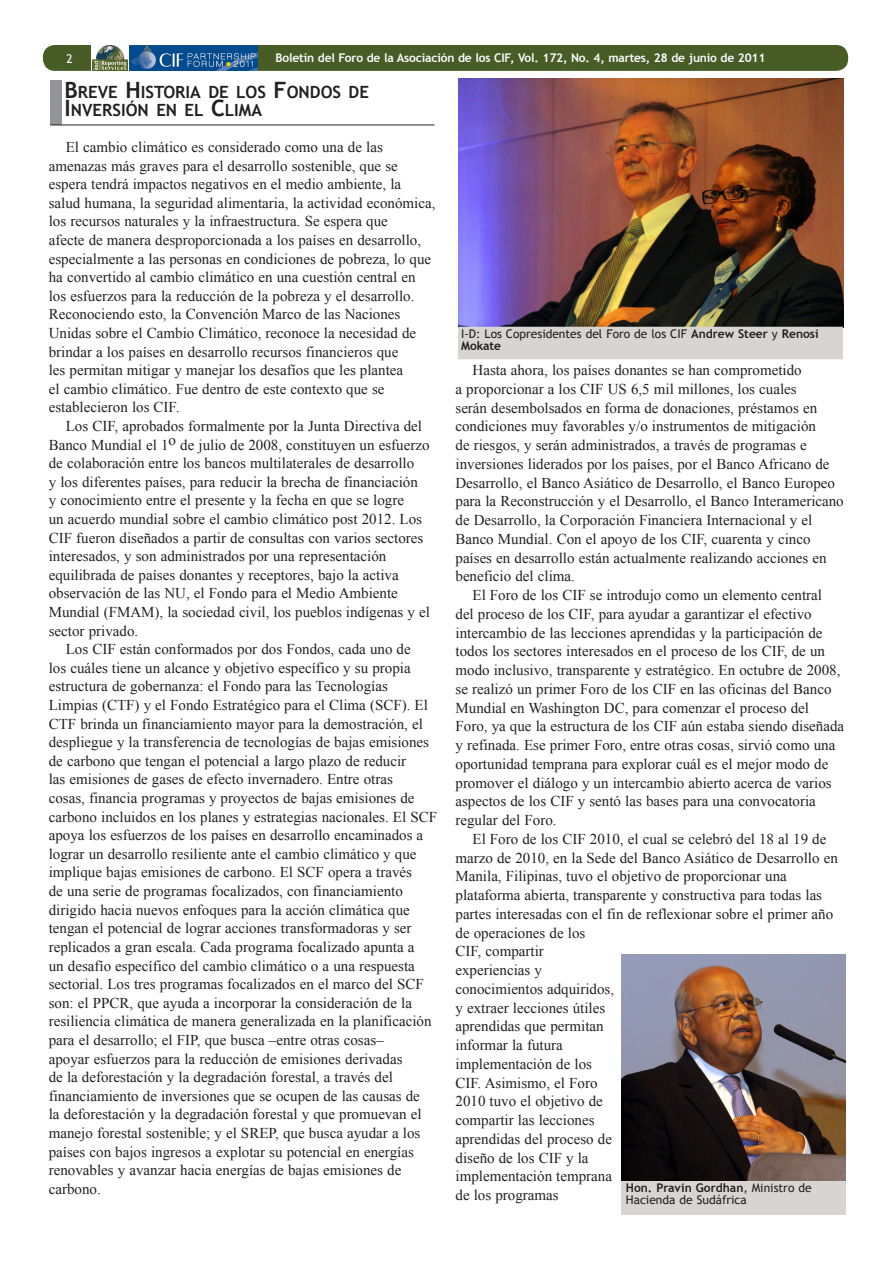
<style>
.page{position:relative;width:893px;height:1263px;background:#fff}
.page>*{position:absolute;margin:0;border:0;box-sizing:border-box;transform-origin:0 0}
.t1{font:700 16.8px/18px "Trebuchet MS";color:#231f20}
.ENB_-_Body{font:15px/18.6px "Times New Roman";color:#231f20}
.Image_caption{font:12px/12px "Trebuchet MS";color:#231f20}
.t2{font:700 12px "Trebuchet MS";letter-spacing:-.015em;color:#fbfdfe}
.t3{font:12px "Trebuchet MS";color:#fff}
.s1{font-size:22.5px}
.s2{font-weight:700}
</style>
<div class="page">
<div style="left:43px;top:45px;width:805px;height:26px;background:#485c26;border-radius:12px"></div>
<div style="left:91px;top:44px;width:38px;height:27px;background:#fff"></div>
<img style="left:92px;top:45px;width:36px;height:26px">
<div style="left:128px;top:45px;width:130px;height:26px;background:#014c8f"></div>
<img style="left:130px;top:45px;width:127px;height:26px">
<div style="left:50px;top:80px;width:12px;height:45px;background:#939598"></div>
<hr style="left:50px;top:125px;width:385px;height:1px;background:#231f20">
<img style="left:458px;top:79px;width:385px;height:248px">
<div style="left:458px;top:327px;width:385px;height:32px;background:#d7d4d2"></div>
<img style="left:622px;top:954px;width:224px;height:227px">
<div style="left:622px;top:1181px;width:224px;height:33px;background:#d7d4d2"></div>
<p class="t3" style="left:67px;top:51px;width:8px">2</p>
<p class="t2" style="left:276px;top:50px;width:491px">Boletín del Foro de la Asociación de los CIF, Vol. 172, No. 4, martes, 28 de junio de 2011</p>
<p class="t1" style="left:64px;top:83px;width:304px"><span class="s1">B</span>REVE <span class="s1">H</span> ISTORIA DE LOS <span class="s1">F</span>ONDOS DE<br><span class="s1">I</span>NVERSIÓN EN EL <span class="s1">C</span>LIMA</p>
<p class="ENB_-_Body" style="left:49px;top:137px;width:388px;text-indent:17px">El cambio climático es considerado como una de las amenazas más graves para el desarrollo sostenible, que se espera tendrá impactos negativos en el medio ambiente, la salud humana, la seguridad alimentaria, la actividad económica, los recursos naturales y la infraestructura. Se espera que<br>afecte de manera desproporcionada a los países en desarrollo, especialmente a las personas en condiciones de pobreza, lo que ha convertido al cambio climático en una cuestión central en los esfuerzos para la reducción de la pobreza y el desarrollo.<br>Reconociendo esto, la Convención Marco de las Naciones Unidas sobre el Cambio Climático, reconoce la necesidad de brindar a los países en desarrollo recursos financieros que<br>les permitan mitigar y manejar los desafíos que les plantea<br>el cambio climático. Fue dentro de este contexto que se establecieron los CIF.</p>
<p class="ENB_-_Body" style="left:49px;top:416px;width:383px;text-indent:17px">Los CIF, aprobados formalmente por la Junta Directiva del Banco Mundial el 1o de julio de 2008, constituyen un esfuerzo de colaboración entre los bancos multilaterales de desarrollo<br>y los diferentes países, para reducir la brecha de financiación<br>y conocimiento entre el presente y la fecha en que se logre<br>un acuerdo mundial sobre el cambio climático post 2012. Los CIF fueron diseñados a partir de consultas con varios sectores interesados, y son administrados por una representación equilibrada de países donantes y receptores, bajo la activa observación de las NU, el Fondo para el Medio Ambiente Mundial (FMAM), la sociedad civil, los pueblos indígenas y el sector privado.</p>
<p class="ENB_-_Body" style="left:49px;top:640px;width:390px;text-indent:17px">Los CIF están conformados por dos Fondos, cada uno de<br>los cuáles tiene un alcance y objetivo específico y su propia estructura de gobernanza: el Fondo para las Tecnologías Limpias (CTF) y el Fondo Estratégico para el Clima (SCF). El CTF brinda un financiamiento mayor para la demostración, el despliegue y la transferencia de tecnologías de bajas emisiones de carbono que tengan el potencial a largo plazo de reducir<br>las emisiones de gases de efecto invernadero. Entre otras<br>cosas, financia programas y proyectos de bajas emisiones de carbono incluidos en los planes y estrategias nacionales. El SCF apoya los esfuerzos de los países en desarrollo encaminados a lograr un desarrollo resiliente ante el cambio climático y que implique bajas emisiones de carbono. El SCF opera a través<br>de una serie de programas focalizados, con financiamiento dirigido hacia nuevos enfoques para la acción climática que tengan el potencial de lograr acciones transformadoras y ser replicados a gran escala. Cada programa focalizado apunta a<br>un desafío específico del cambio climático o a una respuesta sectorial. Los tres programas focalizados en el marco del SCF son: el PPCR, que ayuda a incorporar la consideración de la resiliencia climática de manera generalizada en la planificación para el desarrollo; el FIP, que busca –entre otras cosas–<br>apoyar esfuerzos para la reducción de emisiones derivadas<br>de la deforestación y la degradación forestal, a través del financiamiento de inversiones que se ocupen de las causas de<br>la deforestación y la degradación forestal y que promuevan el manejo forestal sostenible; y el SREP, que busca ayudar a los países con bajos ingresos a explotar su potencial en energías renovables y avanzar hacia energías de bajas emisiones de carbono.</p>
<p class="Image_caption" style="left:461px;top:327px;width:359px">I-D: Los Copresidentes del Foro de los CIF <span class="s2">Andrew Steer</span> y <span class="s2">Renosi<br>Mokate</span></p>
<p class="ENB_-_Body" style="left:455px;top:360px;width:390px;text-indent:17px">Hasta ahora, los países donantes se han comprometido<br>a proporcionar a los CIF US 6,5 mil millones, los cuales<br>serán desembolsados en forma de donaciones, préstamos en condiciones muy favorables y/o instrumentos de mitigación<br>de riesgos, y serán administrados, a través de programas e inversiones liderados por los países, por el Banco Africano de Desarrollo, el Banco Asiático de Desarrollo, el Banco Europeo para la Reconstrucción y el Desarrollo, el Banco Interamericano de Desarrollo, la Corporación Financiera Internacional y el Banco Mundial. Con el apoyo de los CIF, cuarenta y cinco países en desarrollo están actualmente realizando acciones en beneficio del clima.</p>
<p class="ENB_-_Body" style="left:455px;top:585px;width:390px;text-indent:17px">El Foro de los CIF se introdujo como un elemento central<br>del proceso de los CIF, para ayudar a garantizar el efectivo intercambio de las lecciones aprendidas y la participación de todos los sectores interesados en el proceso de los CIF, de un modo inclusivo, transparente y estratégico. En octubre de 2008, se realizó un primer Foro de los CIF en las oficinas del Banco Mundial en Washington DC, para comenzar el proceso del Foro, ya que la estructura de los CIF aún estaba siendo diseñada y refinada. Ese primer Foro, entre otras cosas, sirvió como una oportunidad temprana para explorar cuál es el mejor modo de promover el diálogo y un intercambio abierto acerca de varios aspectos de los CIF y sentó las bases para una convocatoria regular del Foro.</p>
<p class="ENB_-_Body" style="left:455px;top:829px;width:384px;text-indent:17px">El Foro de los CIF 2010, el cual se celebró del 18 al 19 de marzo de 2010, en la Sede del Banco Asiático de Desarrollo en<br>Manila, Filipinas, tuvo el objetivo de proporcionar una plataforma abierta, transparente y constructiva para todas las partes interesadas con el fin de reflexionar sobre el primer año de operaciones de los<br>CIF, compartir<br>experiencias y<br>conocimientos adquiridos,<br>y extraer lecciones útiles<br>aprendidas que permitan<br>informar la futura<br>implementación de los<br>CIF. Asimismo, el Foro<br>2010 tuvo el objetivo de<br>compartir las lecciones<br>aprendidas del proceso de<br>diseño de los CIF y la<br>implementación temprana<br>de los programas</p>
<p class="Image_caption" style="left:626px;top:1182px;width:187px"><span class="s2">Hon. Pravin Gordhan</span>, Ministro de<br>Hacienda de Sudáfrica</p>
</div>
